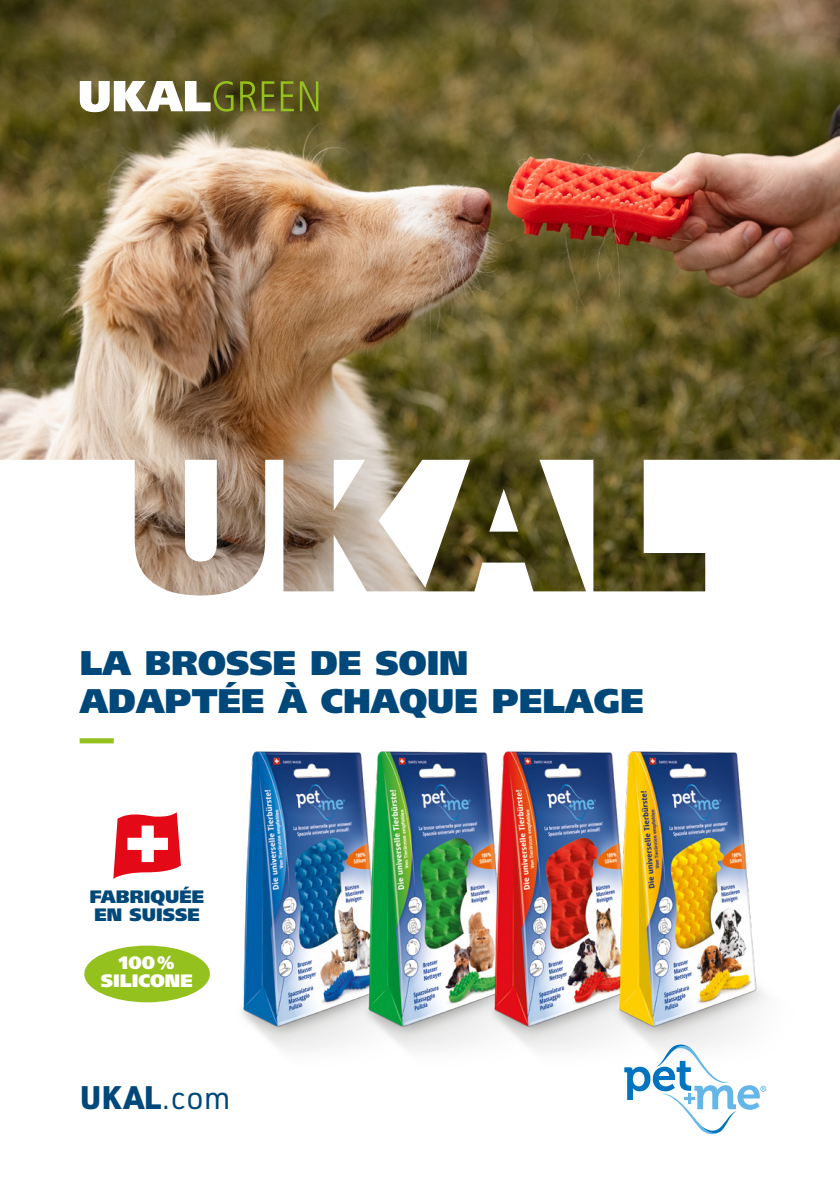
<style>
.page{position:relative;width:840px;height:1191px;background:#fff}
.page>*{position:absolute;margin:0;border:0;box-sizing:border-box;transform-origin:0 0}
.t1{font:900 34.2px/37.6px "Frutiger LT Pro";color:#004879}
.t2{font:900 34.2px "Frutiger LT Pro";color:#95c11f}
.t3{font:900 32px "URWDIN";color:#004879}
.t4{font:900 18px/18px "Frutiger LT Pro";color:#004879}
.t5{font:900 18px/18px "Frutiger LT Pro";color:#fff;text-align:center}
.s1{font-weight:400}
</style>
<div class="page">
<img style="left:0;top:0;width:839px;height:595px">
<svg style="left:80px;top:81px;width:238px;height:31px"></svg>
<img style="left:202px;top:751px;width:125px;height:299px">
<img style="left:327px;top:751px;width:126px;height:299px">
<img style="left:453px;top:751px;width:125px;height:299px">
<img style="left:578px;top:751px;width:187px;height:294px">
<svg style="left:624px;top:1044px;width:141px;height:90px"></svg>
<svg style="left:113px;top:812px;width:68px;height:67px"></svg>
<div style="left:84px;top:945px;width:126px;height:57px;background:#95c11f;border-radius:50%"></div>
<p class="t1" style="left:80px;top:644px;width:565px">LA BROSSE DE SOIN<br>ADAPTÉE À CHAQUE PELAGE</p>
<p class="t2" style="left:80px;top:717px;width:36px">—</p>
<p class="t4" style="left:90px;top:887px;width:116px">FABRIQUÉE<br>EN SUISSE</p>
<p class="t5" style="left:101px;top:953px;width:93px">100%<br>SILICONE</p>
<p class="t3" style="left:80px;top:1075px;width:152px">UKAL<span class="s1">.com</span></p>
</div>
